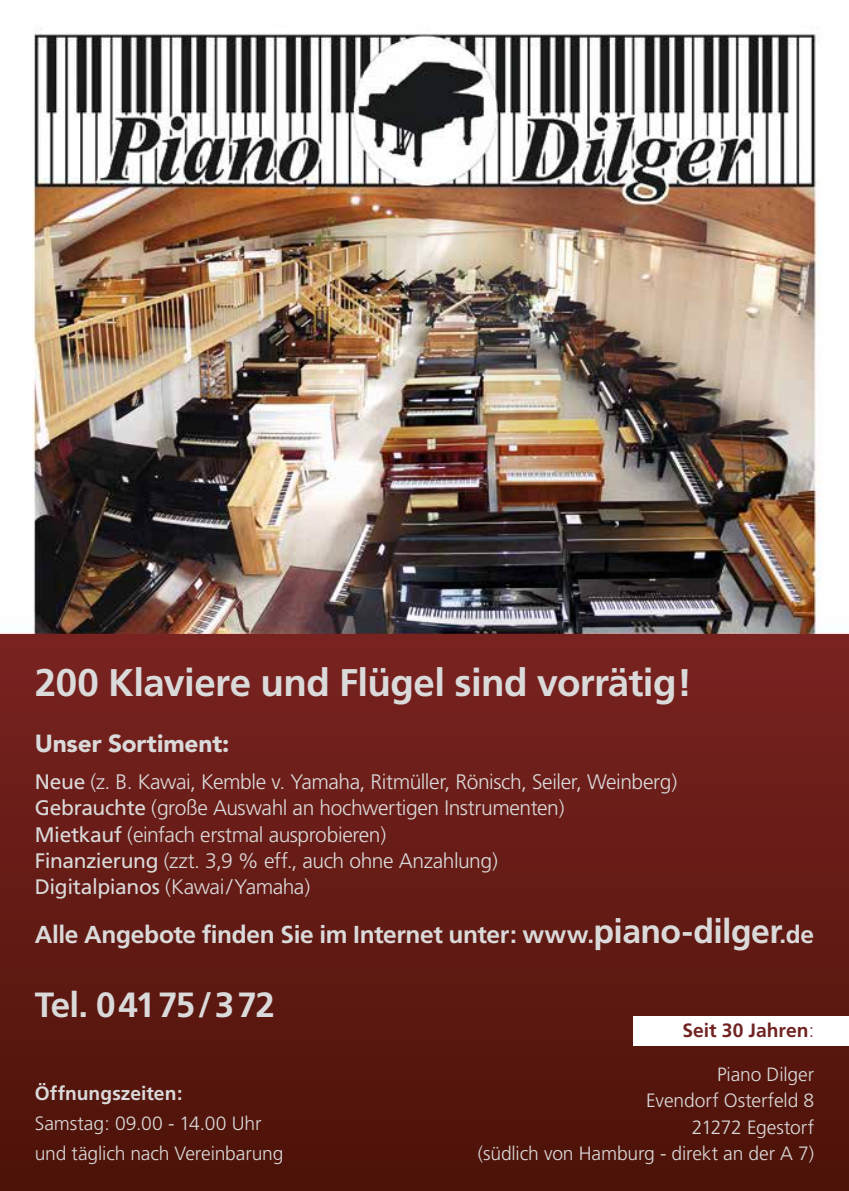
<style>
.page{position:relative;width:849px;height:1191px;background:#fff}
.page>*{position:absolute;margin:0;border:0;box-sizing:border-box;transform-origin:0 0}
.t1{font:700 38.5px "Frutiger";letter-spacing:-.015em;color:#dadada}
.t2{font:700 35px "Frutiger";letter-spacing:-.03em;color:#dadada}
.t3{font:700 24.5px "Frutiger";letter-spacing:-.015em;color:#dadada}
.t4{font:900 24.5px "Avenir";letter-spacing:-.005em;color:#dadada}
.t5{font:300 21px/26.2px "Frutiger";letter-spacing:-.02em;color:#dadada}
.t6{font:300 19.25px/26.2px "Frutiger";letter-spacing:-.005em;color:#dadada}
.t7{font:700 19.25px "Frutiger";color:#dadada}
.t8{font:700 19.25px "Frutiger";letter-spacing:.005em;color:#712322}
.s1{font-weight:400}
.s2{font-size:33.77px}
.s3{font-weight:300}
</style>
<div class="page">
<div style="left:0;top:634px;width:848px;height:557px;background:linear-gradient(to bottom,#792321,#4d1208)"></div>
<div style="left:633px;top:1016px;width:215px;height:29px;background:#fff"></div>
<img style="left:0;top:28px;width:848px;height:606px">
<hr style="left:848px;top:1131px;width:1px;height:60px;background:#003063">
<h1 class="t1" style="left:35px;top:660px;width:658px">200 Klaviere und Flügel sind vorrätig!</h1>
<p class="t4" style="left:35px;top:729px;width:196px">Unser Sortiment:</p>
<p class="t5" style="left:35px;top:769px;width:643px"><span class="s1">Neue</span> (z. B. Kawai, Kemble v. Yamaha, Ritmüller, Rönisch, Seiler, Weinberg)<br><span class="s1">Gebrauchte</span> (große Auswahl an hochwertigen Instrumenten)<br><span class="s1">Mietkauf</span> (einfach erstmal ausprobieren)<br><span class="s1">Finanzierung</span> (zzt. 3,9 % eff., auch ohne Anzahlung)<br><span class="s1">Digitalpianos</span> (Kawai/Yamaha)</p>
<p class="t3" style="left:35px;top:920px;width:780px">Alle Angebote finden Sie im Internet unter: www.<span class="s2">piano-dilger</span>.de</p>
<h2 class="t2" style="left:35px;top:984px;width:242px">Tel. 04175/372</h2>
<p class="t7" style="left:35px;top:1082px;width:149px">Öffnungszeiten:</p>
<p class="t6" style="left:35px;top:1109px;width:250px;line-height:29.8px">Samstag: 09.00 - 14.00 Uhr und täglich nach Vereinbarung</p>
<p class="t8" style="left:682px;top:1019px;width:133px">Seit 30 Jahren<span class="s3">:</span></p>
<p class="t6" style="left:477px;top:1061px;width:338px;text-align:right">Piano Dilger<br>Evendorf Osterfeld 8<br>21272 Egestorf<br>(südlich von Hamburg - direkt an der A 7)</p>
</div>
